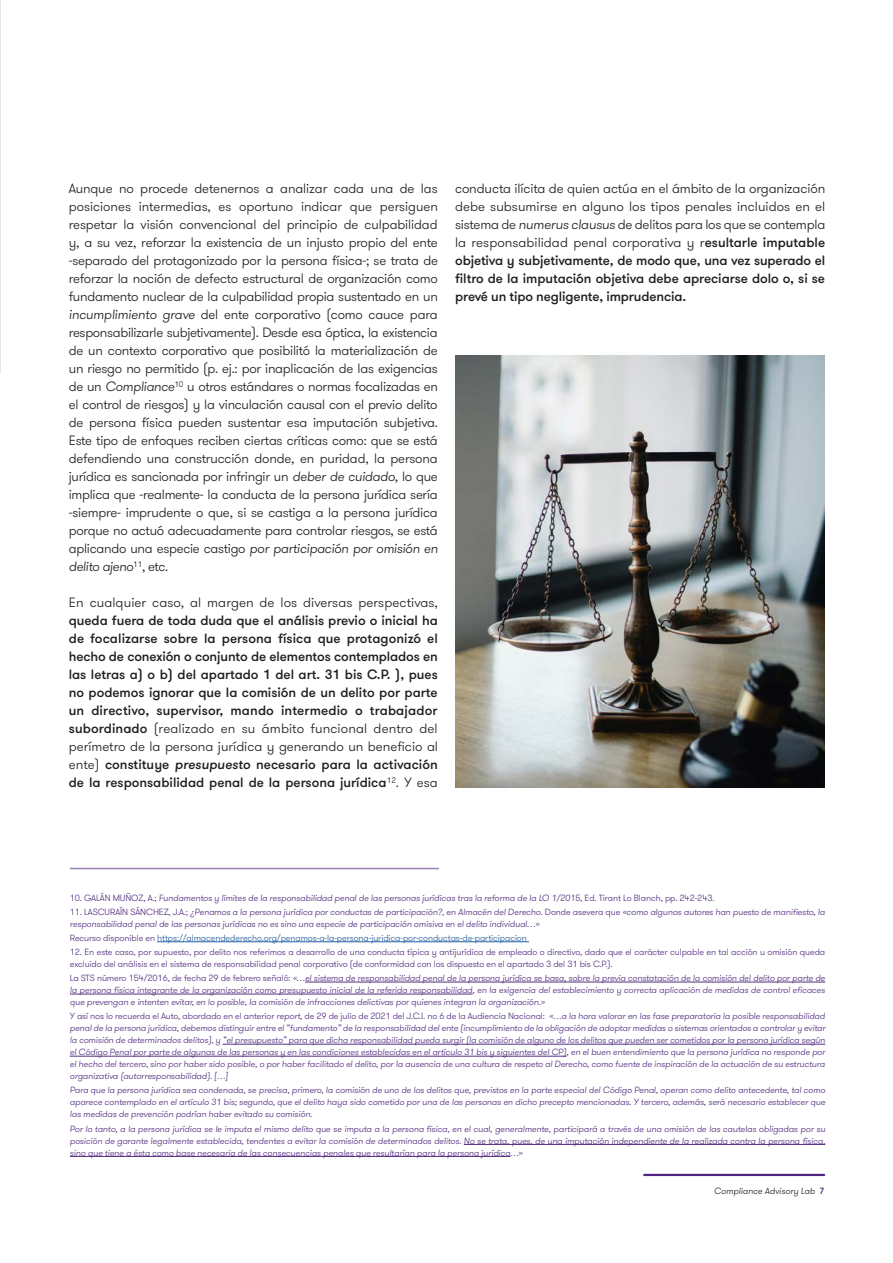
<style>
.page{position:relative;width:893px;height:1263px;background:#fff}
.page>*{position:absolute;margin:0;border:0;box-sizing:border-box;transform-origin:0 0}
.t1{font:300 13.5px/18px "GT Walsheim Pro";letter-spacing:-.015em;color:#231f20;text-align:justify}
.t2{font:500 13.5px/18px "GT Walsheim Pro";color:#231f20;text-align:justify}
.t3{font:300 13.5px "GT Walsheim Pro";letter-spacing:.005em;color:#231f20}
.t4{font:italic 300 9px/12px "GT Walsheim Pro";letter-spacing:-.01em;color:#522e81;text-align:justify}
.t5{font:300 9px/12px "GT Walsheim Pro";letter-spacing:-.01em;color:#522e81}
.t6{font:300 9px "GT Walsheim Pro";letter-spacing:-.01em;color:#215e9f}
.t7{font:italic 300 9px "GT Walsheim Pro";color:#231f20}
.s1{font-style:italic}
.s2{font-weight:300}
.s3{font-weight:500}
.s4{font-style:normal}
.s5{color:#522e81}
.s6{font-weight:500;font-style:normal;color:#4f2683}
</style>
<div class="page">
<hr style="left:644px;top:1174px;width:180px;height:2px;background:#4f2683">
<hr style="left:70px;top:868px;width:369px;height:1px;background:#522e81">
<hr style="left:157px;top:941px;width:372px;height:1px;background:#215e9f">
<hr style="left:305px;top:982px;width:520px;height:1px;background:#522e81">
<hr style="left:70px;top:994px;width:403px;height:1px;background:#522e81">
<hr style="left:223px;top:1044px;width:602px;height:1px;background:#522e81">
<hr style="left:70px;top:1056px;width:496px;height:1px;background:#522e81">
<hr style="left:464px;top:1144px;width:361px;height:1px;background:#522e81">
<hr style="left:70px;top:1156px;width:440px;height:1px;background:#522e81">
<img style="left:455px;top:356px;width:369px;height:432px">
<img style="left:0;top:0;width:1px;height:373px">
<p class="t1" style="left:69px;top:180px;width:371px">Aunque no procede detenernos a analizar cada una de las posiciones intermedias, es oportuno indicar que persiguen respetar la visión convencional del principio de culpabilidad y, a su vez, reforzar la existencia de un injusto propio del ente -separado del protagonizado por la persona física-; se trata de reforzar la noción de defecto estructural de organización como fundamento nuclear de la culpabilidad propia sustentado en un <span class="s1">incumplimiento grave</span> del ente corporativo (como cauce para responsabilizarle subjetivamente). Desde esa óptica, la existencia de un contexto corporativo que posibilitó la materialización de un riesgo no permitido (p. ej.: por inaplicación de las exigencias de un <span class="s1">Compliance</span><sup>10</sup> u otros estándares o normas focalizadas en el control de riesgos) y la vinculación causal con el previo delito de persona física pueden sustentar esa imputación subjetiva.<br>Este tipo de enfoques reciben ciertas críticas como: que se está defendiendo una construcción donde, en puridad, la persona jurídica es sancionada por infringir un <span class="s1">deber de cuidado</span>, lo que implica que -realmente- la conducta de la persona jurídica sería -siempre- imprudente o que, si se castiga a la persona jurídica porque no actuó adecuadamente para controlar riesgos, se está aplicando una especie castigo <span class="s1">por participación por omisión en delito ajeno</span><sup>11</sup>, etc.</p>
<h1 class="t3" style="left:69px;top:594px;width:370px">En cualquier caso, al margen de los diversas perspectivas,</h1>
<p class="t2" style="left:69px;top:612px;width:371px">queda fuera de toda duda que el análisis previo o inicial ha de focalizarse sobre la persona física que protagonizó el hecho de conexión o conjunto de elementos contemplados en las letras a) o b) del apartado 1 del art. 31 bis C.P. ), pues no podemos ignorar que la comisión de un delito por parte un directivo, supervisor, mando intermedio o trabajador subordinado <span class="s2">(realizado en su ámbito funcional dentro del perímetro de la persona jurídica y generando un beneficio al ente)</span> constituye <span class="s1">presupuesto</span> necesario para la activación de la responsabilidad penal de la persona jurídica<sup>12</sup><span class="s2">. Y esa</span></p>
<p class="t1" style="left:455px;top:180px;width:372px">conducta ilícita de quien actúa en el ámbito de la organización debe subsumirse en alguno los tipos penales incluidos en el sistema de <span class="s1">numerus clausus</span> de delitos para los que se contempla la responsabilidad penal corporativa y r<span class="s3">esultarle imputable objetiva y subjetivamente, de modo que, una vez superado el filtro de la imputación objetiva debe apreciarse dolo o, si se prevé un tipo negligente, imprudencia.</span></p>
<p class="t4" style="left:70px;top:892px;width:646px"><span class="s4">10. GALÁN MUÑOZ, A.;</span> Fundamentos y límites de la responsabilidad penal de las personas jurídicas tras la reforma de la LO 1/2015, <span class="s4">Ed. Tirant Lo Blanch, pp. 242-243.</span></p>
<p class="t4" style="left:70px;top:906px;width:757px"><span class="s4">11. LASCURAÍN SÁNCHEZ, J.A.;</span> ¿Penamos a la persona jurídica por conductas de participación?<span class="s4">, en</span> Almacén del Derecho<span class="s4">. Donde asevera que</span> «como algunos autores han puesto de manifiesto, la responsabilidad penal de las personas jurídicas no es sino una especie de participación omisiva en el delito individual…»</p>
<p class="t6" style="left:70px;top:932px;width:459px"><span class="s5">Recurso disponible en</span> https://almacendederecho.org/penamos-a-la-persona-juridica-por-conductas-de-participacion</p>
<p class="t5" style="left:70px;top:946px;width:757px">12. En este caso, por supuesto, por delito nos referimos a desarrollo de una conducta típica y antijurídica de empleado o directivo, dado que el carácter culpable en tal acción u omisión queda excluido del análisis en el sistema de responsabilidad penal corporativo (de conformidad con los dispuesto en el apartado 3 del 31 bis C.P.).</p>
<p class="t4" style="left:70px;top:972px;width:757px"><span class="s4">La STS número 154/2016, de fecha 29 de febrero señaló:</span> «…el sistema de responsabilidad penal de la persona jurídica se basa, sobre la previa constatación de la comisión del delito por parte de la persona física integrante de la organización como presupuesto inicial de la referida responsabilidad, en la exigencia del establecimiento y correcta aplicación de medidas de control eficaces que prevengan e intenten evitar, en lo posible, la comisión de infracciones delictivas por quienes integran la organización.»</p>
<p class="t4" style="left:70px;top:1010px;width:757px"><span class="s4">Y así nos lo recuerda el Auto, abordado en el anterior</span> report<span class="s4">, de 29 de julio de 2021 del J.C.I. nº 6 de la Audiencia Nacional:</span> «…a la hora valorar en las fase preparatoria la posible responsabilidad penal de la persona jurídica, debemos distinguir entre el “fundamento” de la responsabilidad del ente (incumplimiento de la obligación de adoptar medidas o sistemas orientados a controlar y evitar la comisión de determinados delitos), y “el presupuesto” para que dicha responsabilidad pueda surgir (la comisión de alguno de los delitos que pueden ser cometidos por la persona jurídica según el Código Penal por parte de algunas de las personas y en las condiciones establecidas en el artículo 31 bis y siguientes del CP), en el buen entendimiento que la persona jurídica no responde por el hecho del tercero, sino por haber sido posible, o por haber facilitado el delito, por la ausencia de una cultura de respeto al Derecho, como fuente de inspiración de la actuación de su estructura organizativa (autorresponsabilidad). […]</p>
<p class="t4" style="left:70px;top:1084px;width:757px">Para que la persona jurídica sea condenada, se precisa, primero, la comisión de uno de los delitos que, previstos en la parte especial del Código Penal, operan como delito antecedente, tal como aparece contemplado en el artículo 31 bis; segundo, que el delito haya sido cometido por una de las personas en dicho precepto mencionadas. Y tercero, además, será necesario establecer que las medidas de prevención podrían haber evitado su comisión.</p>
<p class="t4" style="left:70px;top:1122px;width:757px">Por lo tanto, a la persona jurídica se le imputa el mismo delito que se imputa a la persona física, en el cual, generalmente, participará a través de una omisión de las cautelas obligadas por su posición de garante legalmente establecida, tendentes a evitar la comisión de determinados delitos. No se trata, pues, de una imputación independiente de la realizada contra la persona física, sino que tiene a ésta como base necesaria de las consecuencias penales que resultarían para la persona jurídica…»</p>
<p class="t7" style="left:714px;top:1185px;width:112px">Compliance Advisory Lab <span class="s6">7</span></p>
</div>
